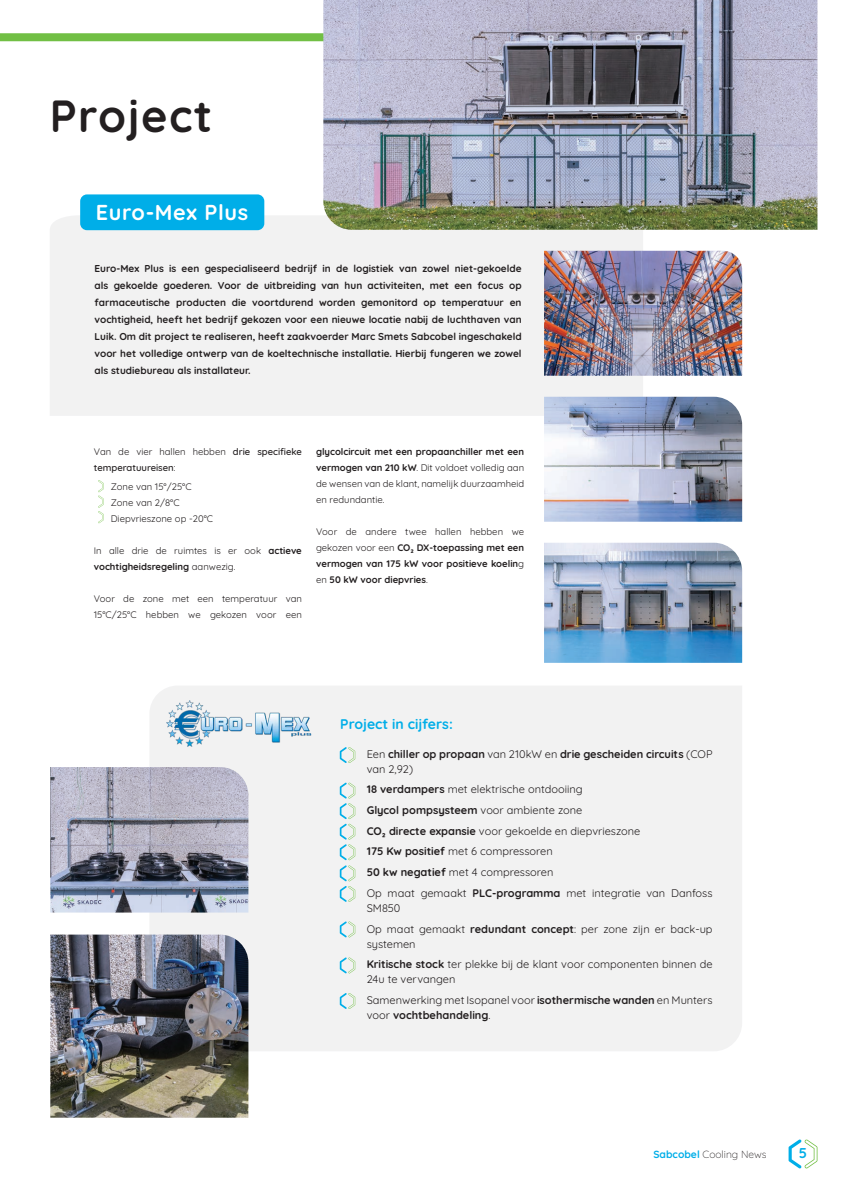
<style>
.page{position:relative;width:842px;height:1191px;background:#fff}
.page>*{position:absolute;margin:0;border:0;box-sizing:border-box;transform-origin:0 0}
.t1{font:700 45px "Quicksand";letter-spacing:.03em;color:#231f20}
.t2{font:700 21.6px "Quicksand";letter-spacing:.03em;color:#fff}
.t3{font:700 14.3px "Quicksand";color:#00aee8}
.t4{font:700 14px "Quicksand";color:#00aee8}
.tekst_artikels{font:11px/15px "Quicksand";color:#231f20}
.tekst_artikels-2{font:700 11px/15px "Quicksand";color:#231f20}
.t5{font:300 10.3px "Quicksand";color:#231f20}
.t6{font:700 10px/17px "Quicksand";color:#231f20;text-align:justify}
.tekst_artikels-3{font:9.5px/16px "Quicksand";color:#231f20}
.tekst_artikels-4{font:700 9.5px/16px "Quicksand";color:#231f20;text-align:justify}
.Tussentitel{font:500 9.5px/16px "Quicksand";color:#231f20}
.s1{font-weight:400}
.s2{font-weight:700}
.s3{font-weight:700;color:#00aee8}
</style>
<div class="page">
<svg style="left:788px;top:1139px;width:29px;height:29px"></svg>
<div style="left:149px;top:686px;width:593px;height:365px;background:#f2f2f2"></div>
<div style="left:50px;top:215px;width:593px;height:201px;background:#f2f2f2"></div>
<div style="left:80px;top:194px;width:184px;height:36px;background:#00aee8;border-radius:7px"></div>
<img style="left:544px;top:543px;width:198px;height:120px">
<img style="left:544px;top:397px;width:198px;height:125px">
<img style="left:50px;top:934px;width:198px;height:183px">
<img style="left:50px;top:767px;width:198px;height:145px">
<svg style="left:0;top:33px;width:323px;height:9px;background:#80c658"></svg>
<img style="left:544px;top:251px;width:198px;height:125px">
<svg style="left:98px;top:480px;width:6px;height:43px"></svg>
<svg style="left:340px;top:747px;width:15px;height:16px"></svg>
<svg style="left:340px;top:782px;width:15px;height:120px"></svg>
<svg style="left:340px;top:921px;width:15px;height:16px"></svg>
<svg style="left:340px;top:957px;width:15px;height:16px"></svg>
<svg style="left:340px;top:993px;width:15px;height:16px"></svg>
<img style="left:323px;top:0;width:494px;height:230px">
<img style="left:167px;top:697px;width:144px;height:54px">
<p class="t1" style="left:50px;top:79px;width:164px">Project</p>
<p class="t2" style="left:96px;top:194px;width:154px">Euro-Mex Plus</p>
<p class="t6" style="left:95px;top:259px;width:429px">Euro-Mex Plus is een gespecialiseerd bedrijf in de logistiek van zowel niet-gekoelde als gekoelde goederen. Voor de uitbreiding van hun activiteiten, met een focus op farmaceutische producten die voortdurend worden gemonitord op temperatuur en vochtigheid, heeft het bedrijf gekozen voor een nieuwe locatie nabij de luchthaven van Luik. Om dit project te realiseren, heeft zaakvoerder Marc Smets Sabcobel ingeschakeld voor het volledige ontwerp van de koeltechnische installatie. Hierbij fungeren we zowel als studiebureau als installateur.</p>
<p class="Tussentitel" style="left:94px;top:442px;width:210px"><span class="s1">Van de vier hallen hebben</span> drie specifieke temperatuureisen<span class="s1">:</span></p>
<p class="tekst_artikels-3" style="left:111px;top:477px;width:82px">Zone van 15°/25°C</p>
<p class="tekst_artikels-3" style="left:111px;top:493px;width:70px">Zone van 2/8°C</p>
<p class="tekst_artikels-3" style="left:111px;top:509px;width:104px">Diepvrieszone op -20°C</p>
<p class="tekst_artikels-3" style="left:94px;top:541px;width:210px">In alle drie de ruimtes is er ook <span class="s2">actieve vochtigheidsregeling</span> aanwezig.</p>
<p class="tekst_artikels-3" style="left:94px;top:589px;width:210px">Voor de zone met een temperatuur van<br>15°C/25°C hebben we gekozen voor een</p>
<p class="tekst_artikels-3" style="left:316px;top:442px;width:210px;text-align:justify"><span class="s2">glycolcircuit met een propaanchiller met een vermogen van 210 kW</span>. Dit voldoet volledig aan de wensen van de klant, namelijk duurzaamheid en redundantie.</p>
<p class="tekst_artikels-4" style="left:316px;top:522px;width:210px"><span class="s1">Voor de andere twee hallen hebben we gekozen voor een</span> CO₂ DX-toepassing met een vermogen van 175 kW voor positieve koelin<span class="s1">g en</span> 50 kW voor diepvries<span class="s1">.</span></p>
<p class="t4" style="left:340px;top:712px;width:114px">Project in cijfers:</p>
<p class="tekst_artikels-2" style="left:367px;top:745px;width:347px"><span class="s1">Een</span> chiller op propaan <span class="s1">van 210kW en</span> drie gescheiden circuits <span class="s1">(COP van 2,92)</span></p>
<p class="tekst_artikels" style="left:367px;top:781px;width:217px"><span class="s2">18 verdampers</span> met elektrische ontdooiing</p>
<p class="tekst_artikels-2" style="left:367px;top:801px;width:217px">Glycol pompsysteem <span class="s1">voor ambiente zone</span></p>
<p class="tekst_artikels" style="left:367px;top:822px;width:275px"><span class="s2">CO₂ directe expansie</span> voor gekoelde en diepvrieszone</p>
<p class="tekst_artikels" style="left:367px;top:843px;width:188px"><span class="s2">175 Kw positief</span> met 6 compressoren</p>
<p class="tekst_artikels" style="left:367px;top:863px;width:188px"><span class="s2">50 kw negatief</span> met 4 compressoren</p>
<p class="tekst_artikels" style="left:367px;top:884px;width:347px">Op maat gemaakt <span class="s2">PLC-programma</span> met integratie van Danfoss<br>SM850</p>
<p class="tekst_artikels" style="left:367px;top:920px;width:347px">Op maat gemaakt <span class="s2">redundant concept</span>: per zone zijn er back-up systemen</p>
<p class="tekst_artikels" style="left:367px;top:955px;width:347px"><span class="s2">Kritische stock</span> ter plekke bij de klant voor componenten binnen de<br>24u te vervangen</p>
<p class="tekst_artikels" style="left:367px;top:991px;width:347px">Samenwerking met Isopanel voor <span class="s2">isothermische wanden</span> en Munters voor <span class="s2">vochtbehandeling</span>.</p>
<p class="t5" style="left:653px;top:1146px;width:115px"><span class="s3">Sabcobel</span> Cooling News</p>
<h3 class="t3" style="left:799px;top:1141px;width:10px">5</h3>
</div>
